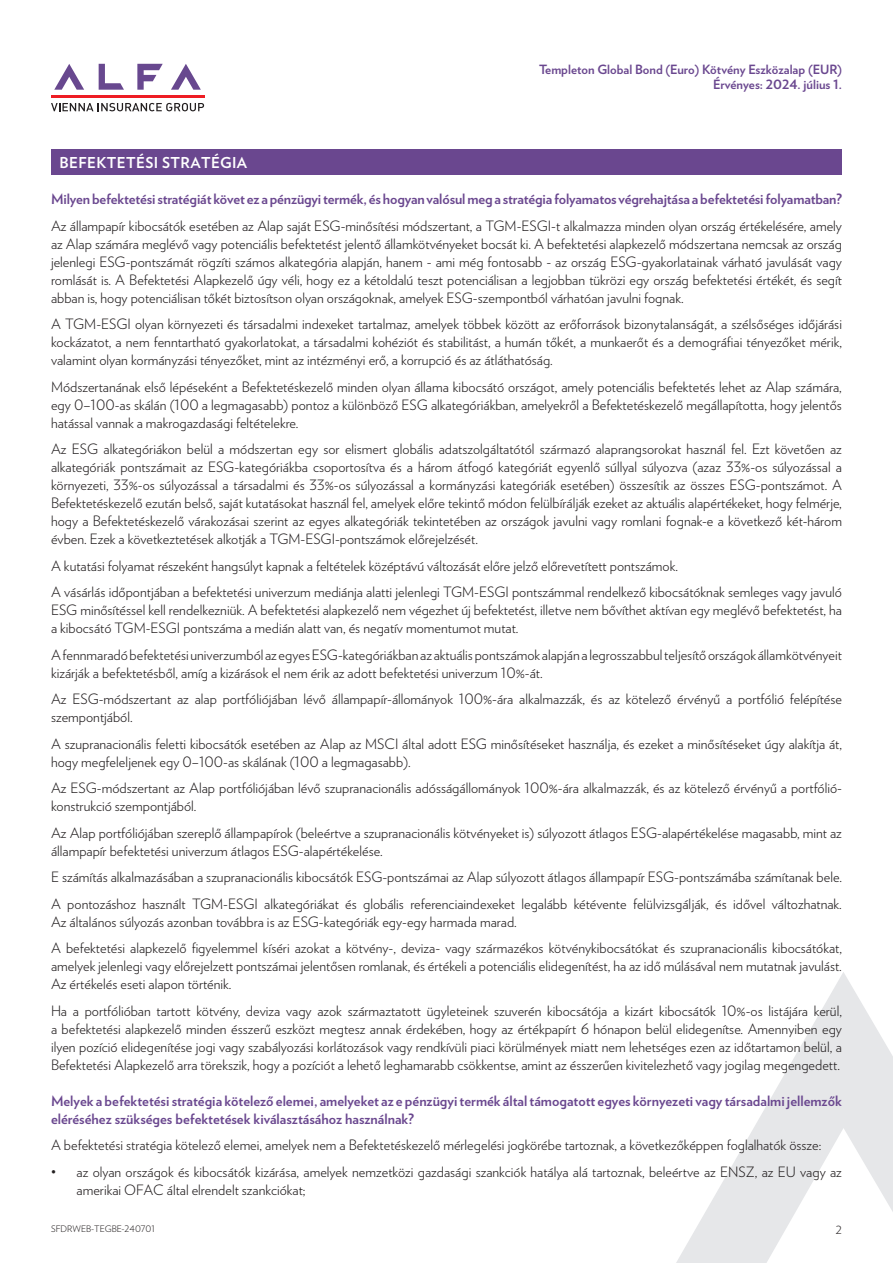
<style>
.page{position:relative;width:893px;height:1263px;background:#fff}
.page>*{position:absolute;margin:0;border:0;box-sizing:border-box;transform-origin:0 0}
.t1{font:700 15px "Verlag";letter-spacing:.025em;color:#fff}
.t2{font:300 14.25px/18px "Verlag";color:#231f20}
.t3{font:700 14.25px/18px "Verlag";color:#6a478f}
.t4{font:700 12.75px/15px "Verlag";color:#6a478f;text-align:right}
.t5{font:300 11.25px "Verlag";color:#231f20}
.t6{font:300 9px "Verlag";color:#231f20}
</style>
<div class="page">
<svg style="left:171px;top:64px;width:30px;height:26px"></svg>
<svg style="left:137px;top:64px;width:26px;height:26px"></svg>
<svg style="left:99px;top:64px;width:25px;height:26px"></svg>
<svg style="left:54px;top:64px;width:30px;height:26px"></svg>
<hr style="left:51px;top:95px;width:153px;height:3px;background:#ee1d23">
<svg style="left:51px;top:103px;width:153px;height:8px"></svg>
<svg style="left:676px;top:972px;width:217px;height:291px"></svg>
<div style="left:51px;top:149px;width:791px;height:25px;background:#6a478f"></div>
<p class="t4" style="left:539px;top:61px;width:304px">Templeton Global Bond (Euro) Kötvény Eszközalap (EUR)<br>Érvényes: 2024. július 1.</p>
<p class="t1" style="left:60px;top:150px;width:189px">BEFEKTETÉSI STRATÉGIA</p>
<p class="t3" style="left:51px;top:189px;width:792px">Milyen befektetési stratégiát követ ez a pénzügyi termék, és hogyan valósul meg a stratégia folyamatos végrehajtása a befektetési folyamatban?</p>
<p class="t2" style="left:51px;top:216px;width:792px;text-align:justify">Az állampapír kibocsátók esetében az Alap saját ESG-minősítési módszertant, a TGM-ESGI-t alkalmazza minden olyan ország értékelésére, amely az Alap számára meglévő vagy potenciális befektetést jelentő államkötvényeket bocsát ki. A befektetési alapkezelő módszertana nemcsak az ország jelenlegi ESG-pontszámát rögzíti számos alkategória alapján, hanem - ami még fontosabb - az ország ESG-gyakorlatainak várható javulását vagy romlását is. A Befektetési Alapkezelő úgy véli, hogy ez a kétoldalú teszt potenciálisan a legjobban tükrözi egy ország befektetési értékét, és segít abban is, hogy potenciálisan tőkét biztosítson olyan országoknak, amelyek ESG-szempontból várhatóan javulni fognak.</p>
<p class="t2" style="left:51px;top:314px;width:792px;text-align:justify">A TGM-ESGI olyan környezeti és társadalmi indexeket tartalmaz, amelyek többek között az erőforrások bizonytalanságát, a szélsőséges időjárási kockázatot, a nem fenntartható gyakorlatokat, a társadalmi kohéziót és stabilitást, a humán tőkét, a munkaerőt és a demográfiai tényezőket mérik, valamint olyan kormányzási tényezőket, mint az intézményi erő, a korrupció és az átláthatóság.</p>
<p class="t2" style="left:51px;top:377px;width:792px;text-align:justify">Módszertanának első lépéseként a Befektetéskezelő minden olyan állama kibocsátó országot, amely potenciális befektetés lehet az Alap számára, egy 0–100-as skálán (100 a legmagasabb) pontoz a különböző ESG alkategóriákban, amelyekről a Befektetéskezelő megállapította, hogy jelentős hatással vannak a makrogazdasági feltételekre.</p>
<p class="t2" style="left:51px;top:439px;width:792px;text-align:justify">Az ESG alkategóriákon belül a módszertan egy sor elismert globális adatszolgáltatótól származó alaprangsorokat használ fel. Ezt követően az alkategóriák pontszámait az ESG-kategóriákba csoportosítva és a három átfogó kategóriát egyenlő súllyal súlyozva (azaz 33%-os súlyozással a környezeti, 33%-os súlyozással a társadalmi és 33%-os súlyozással a kormányzási kategóriák esetében) összesítik az összes ESG-pontszámot. A Befektetéskezelő ezután belső, saját kutatásokat használ fel, amelyek előre tekintő módon felülbírálják ezeket az aktuális alapértékeket, hogy felmérje, hogy a Befektetéskezelő várakozásai szerint az egyes alkategóriák tekintetében az országok javulni vagy romlani fognak-e a következő két-három évben. Ezek a következtetések alkotják a TGM-ESGI-pontszámok előrejelzését.</p>
<p class="t2" style="left:51px;top:552px;width:792px;line-height:26.5px">A kutatási folyamat részeként hangsúlyt kapnak a feltételek középtávú változását előre jelző előrevetített pontszámok.<br>A vásárlás időpontjában a befektetési univerzum mediánja alatti jelenlegi TGM-ESGI pontszámmal rendelkező kibocsátóknak semleges vagy javuló</p>
<p class="t2" style="left:51px;top:600px;width:792px">ESG minősítéssel kell rendelkezniük. A befektetési alapkezelő nem végezhet új befektetést, illetve nem bővíthet aktívan egy meglévő befektetést, ha a kibocsátó TGM-ESGI pontszáma a medián alatt van, és negatív momentumot mutat.</p>
<p class="t2" style="left:51px;top:645px;width:792px">A fennmaradó befektetési univerzumból az egyes ESG-kategóriákban az aktuális pontszámok alapján a legrosszabbul teljesítő országok államkötvényeit kizárják a befektetésből, amíg a kizárások el nem érik az adott befektetési univerzum 10%-át.</p>
<p class="t2" style="left:51px;top:689px;width:792px">Az ESG-módszertant az alap portfóliójában lévő állampapír-állományok 100%-ára alkalmazzák, és az kötelező érvényű a portfólió felépítése szempontjából.</p>
<p class="t2" style="left:51px;top:734px;width:792px">A szupranacionális feletti kibocsátók esetében az Alap az MSCI által adott ESG minősítéseket használja, és ezeket a minősítéseket úgy alakítja át, hogy megfeleljenek egy 0–100-as skálának (100 a legmagasabb).</p>
<p class="t2" style="left:51px;top:778px;width:792px">Az ESG-módszertant az Alap portfóliójában lévő szupranacionális adósságállományok 100%-ára alkalmazzák, és az kötelező érvényű a portfólió&shy;konstrukció szempontjából.</p>
<p class="t2" style="left:51px;top:823px;width:792px">Az Alap portfóliójában szereplő állampapírok (beleértve a szupranacionális kötvényeket is) súlyozott átlagos ESG-alapértékelése magasabb, mint az állampapír befektetési univerzum átlagos ESG-alapértékelése.</p>
<p class="t2" style="left:51px;top:863px;width:792px;line-height:26.5px">E számítás alkalmazásában a szupranacionális kibocsátók ESG-pontszámai az Alap súlyozott átlagos állampapír ESG-pontszámába számítanak bele.<br>A pontozáshoz használt TGM-ESGI alkategóriákat és globális referenciaindexeket legalább kétévente felülvizsgálják, és idővel változhatnak.</p>
<p class="t2" style="left:51px;top:908px;width:792px;line-height:26.5px">Az általános súlyozás azonban továbbra is az ESG-kategóriák egy-egy harmada marad.<br>A befektetési alapkezelő figyelemmel kíséri azokat a kötvény-, deviza- vagy származékos kötvénykibocsátókat és szupranacionális kibocsátókat,</p>
<p class="t2" style="left:51px;top:956px;width:792px">amelyek jelenlegi vagy előrejelzett pontszámai jelentősen romlanak, és értékeli a potenciális elidegenítést, ha az idő múlásával nem mutatnak javulást.<br>Az értékelés eseti alapon történik.</p>
<p class="t2" style="left:51px;top:1001px;width:792px;text-align:justify">Ha a portfólióban tartott kötvény, deviza vagy azok származtatott ügyleteinek szuverén kibocsátója a kizárt kibocsátók 10%-os listájára kerül, a befektetési alapkezelő minden ésszerű eszközt megtesz annak érdekében, hogy az értékpapírt 6 hónapon belül elidegenítse. Amennyiben egy ilyen pozíció elidegenítése jogi vagy szabályozási korlátozások vagy rendkívüli piaci körülmények miatt nem lehetséges ezen az időtartamon belül, a Befektetési Alapkezelő arra törekszik, hogy a pozíciót a lehető leghamarabb csökkentse, amint az ésszerűen kivitelezhető vagy jogilag megengedett.</p>
<p class="t3" style="left:51px;top:1091px;width:792px">Melyek a befektetési stratégia kötelező elemei, amelyeket az e pénzügyi termék által támogatott egyes környezeti vagy társadalmi jellemzők eléréséhez szükséges befektetések kiválasztásához használnak?</p>
<p class="t2" style="left:51px;top:1135px;width:772px">A befektetési stratégia kötelező elemei, amelyek nem a Befektetéskezelő mérlegelési jogkörébe tartoznak, a következőképpen foglalhatók össze:</p>
<p class="t2" style="left:77px;top:1162px;width:767px;text-indent:-26px">• az olyan országok és kibocsátók kizárása, amelyek nemzetközi gazdasági szankciók hatálya alá tartoznak, beleértve az ENSZ, az EU vagy az amerikai OFAC által elrendelt szankciókat;</p>
<p class="t6" style="left:51px;top:1222px;width:105px">SFDRWEB-TEGBE-240701</p>
<p class="t5" style="left:836px;top:1221px;width:8px">2</p>
</div>
